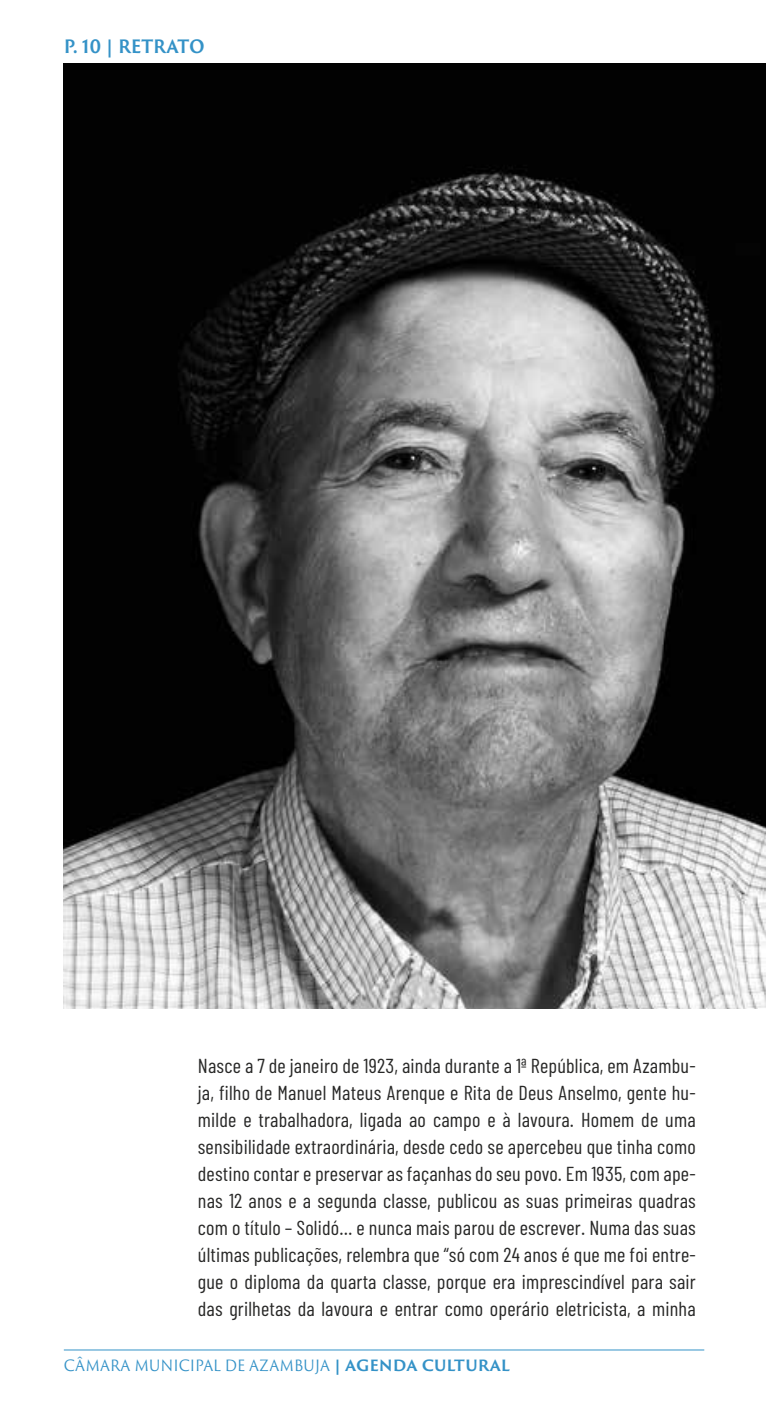
<style>
.page{position:relative;width:766px;height:1404px;background:#fff}
.page>*{position:absolute;margin:0;border:0;box-sizing:border-box;transform-origin:0 0}
.t1{font:20.25px/27px "Barlow Condensed";letter-spacing:.01em;color:#282827;text-align:justify}
.t2{font:700 18px "Trajan Sans Pro";letter-spacing:-.01em;color:#3492c7;scale:.93 1}
.t3{font:15.3px "Trajan Sans Pro";letter-spacing:-.005em;color:#3492c7;scale:.93 1}
.s1{font-weight:700}
</style>
<div class="page">
<hr style="left:64px;top:1349px;width:640px;height:1px;background:#3492c7">
<img style="left:64px;top:64px;width:701px;height:944px">
<p class="t2" style="left:64px;top:33px;width:153px">P. 10 | RETRATO</p>
<p class="t1" style="left:198px;top:1051px;width:499px">Nasce a 7 de janeiro de 1923, ainda durante a 1ª República, em Azambu&shy;ja, filho de Manuel Mateus Arenque e Rita de Deus Anselmo, gente hu&shy;milde e trabalhadora, ligada ao campo e à lavoura. Homem de uma sensibilidade extraordinária, desde cedo se apercebeu que tinha como destino contar e preservar as façanhas do seu povo. Em 1935, com ape&shy;nas 12 anos e a segunda classe, publicou as suas primeiras quadras com o título – Solidó… e nunca mais parou de escrever. Numa das suas últimas publicações, relembra que “só com 24 anos é que me foi entre&shy;gue o diploma da quarta classe, porque era imprescindível para sair das grilhetas da lavoura e entrar como operário eletricista, a minha</p>
<p class="t3" style="left:64px;top:1354px;width:481px">CÂMARA MUNICIPAL DE AZAMBUJA <span class="s1">| AGENDA CULTURAL</span></p>
</div>
